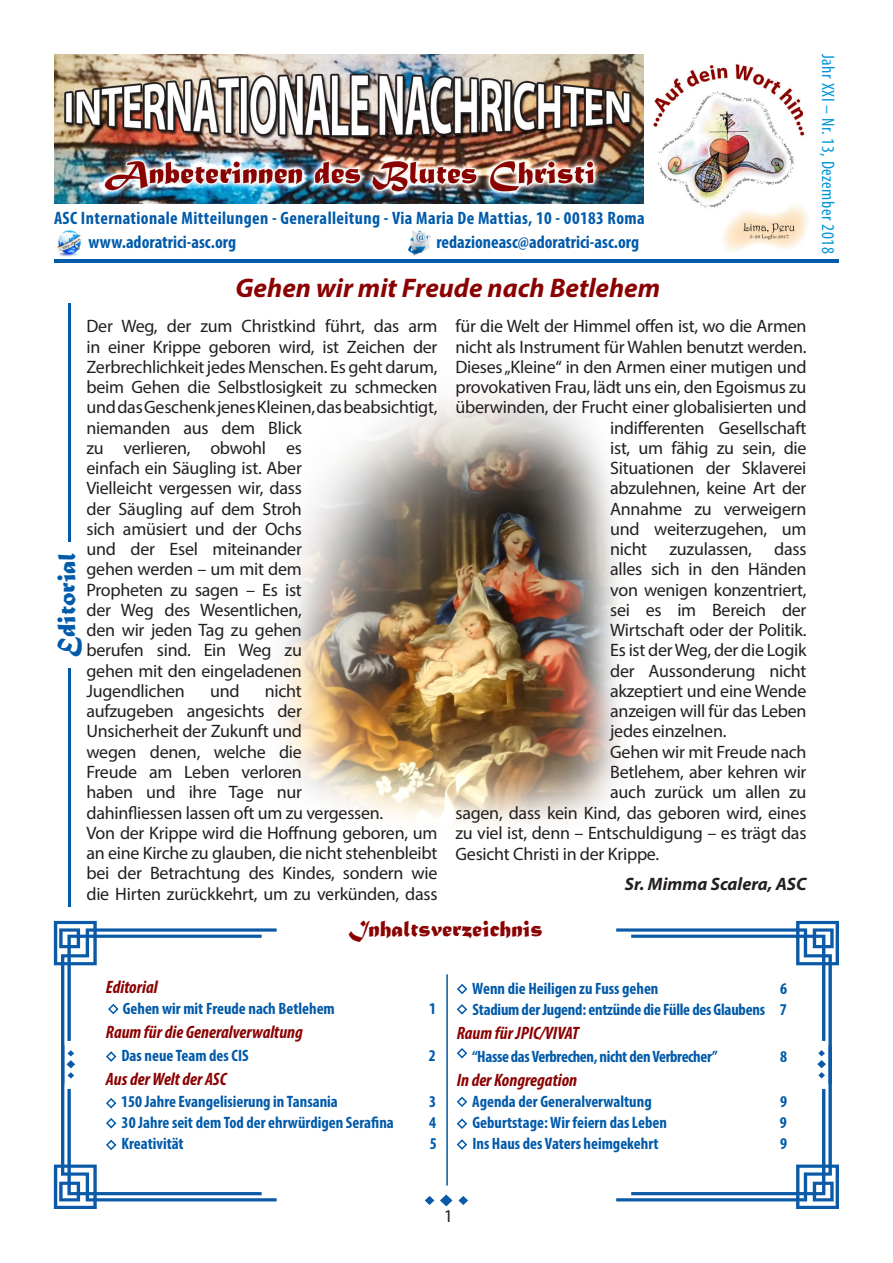
<style>
.page{position:relative;width:893px;height:1263px;background:#fff}
.page>*{position:absolute;margin:0;border:0;box-sizing:border-box;transform-origin:0 0}
.t1{font:italic 700 27px "Myriad Pro";color:#8b0202}
.t2{font:27px "Matura MT Script Capitals";color:#015aaa}
.t3{font:24px "Matura MT Script Capitals";color:#8b0202}
.t4{font:18px/20.2px "Myriad Pro";letter-spacing:-.015em;color:#231f20}
.t5{font:italic 700 condensed 18px "Myriad Pro";color:#8b0202}
.t6{font:700 condensed 18px "Myriad Pro";letter-spacing:.025em;color:#015aaa}
.t7{font:700 condensed 18px "Myriad Pro";color:#015aaa}
.t8{font:condensed 18px "Myriad Pro";letter-spacing:.03em;color:#0095d9}
.t9{font:italic 700 18px "Myriad Pro";color:#231f20}
.t10{font:700 condensed 16.5px "Myriad Pro";color:#015aaa}
.t11{font:700 condensed 16.5px "Myriad Pro";letter-spacing:-.02em;color:#015aaa}
</style>
<div class="page">
<img style="left:279px;top:392px;width:341px;height:432px">
<hr style="left:54px;top:259px;width:785px;height:4px;background:#015aaa">
<svg style="left:69px;top:304px;width:2px;height:238px"></svg>
<svg style="left:69px;top:668px;width:2px;height:238px"></svg>
<hr style="left:446px;top:974px;width:2px;height:211px;background:#015aaa">
<svg style="left:456px;top:1004px;width:12px;height:11px"></svg>
<svg style="left:456px;top:1048px;width:12px;height:11px"></svg>
<svg style="left:456px;top:1096px;width:12px;height:11px"></svg>
<svg style="left:456px;top:1118px;width:12px;height:11px"></svg>
<svg style="left:456px;top:1139px;width:12px;height:11px"></svg>
<svg style="left:440px;top:1194px;width:12px;height:12px"></svg>
<svg style="left:458px;top:1196px;width:10px;height:9px"></svg>
<svg style="left:425px;top:1196px;width:9px;height:9px"></svg>
<svg style="left:616px;top:921px;width:223px;height:288px"></svg>
<svg style="left:54px;top:921px;width:223px;height:288px"></svg>
<svg style="left:457px;top:984px;width:11px;height:11px"></svg>
<img style="left:57px;top:230px;width:25px;height:27px">
<img style="left:408px;top:231px;width:23px;height:24px">
<img style="left:54px;top:54px;width:590px;height:149px">
<img style="left:653px;top:64px;width:155px;height:187px">
<p class="t6" style="left:54px;top:207px;width:592px">ASC Internationale Mitteilungen - Generalleitung - Via Maria De Mattias, 10 - 00183 Roma</p>
<p class="t7" style="left:88px;top:231px;width:149px">www.adoratrici-asc.org</p>
<p class="t7" style="left:436px;top:231px;width:204px">redazioneasc@adoratrici-asc.org</p>
<p class="t1" style="left:235px;top:271px;width:426px">Gehen wir mit Freude nach Betlehem</p>
<p class="t4" style="left:86px;top:316px;width:353px">Der Weg, der zum Christkind führt, das arm in einer Krippe geboren wird, ist Zeichen der<br>Zerbrechlichkeit jedes Menschen. Es geht darum, beim Gehen die Selbstlosigkeit zu schmecken und das Geschenk jenes Kleinen, das beabsichtigt, niemanden aus dem Blick<br>zu verlieren, obwohl es<br>einfach ein Säugling ist. Aber<br>Vielleicht vergessen wir, dass<br>der Säugling auf dem Stroh<br>sich amüsiert und der Ochs<br>und der Esel miteinander<br>gehen werden – um mit dem<br>Propheten zu sagen – Es ist<br>der Weg des Wesentlichen,<br>den wir jeden Tag zu gehen<br>berufen sind. Ein Weg zu<br>gehen mit den eingeladenen<br>Jugendlichen</p>
<p class="t4" style="left:455px;top:316px;width:352px">für die Welt der Himmel offen ist, wo die Armen</p>
<p class="t4" style="left:455px;top:336px;width:352px">nicht als Instrument für Wahlen benutzt werden.</p>
<p class="t4" style="left:455px;top:356px;width:353px">Dieses „Kleine“ in den Armen einer mutigen und</p>
<p class="t4" style="left:455px;top:377px;width:353px">provokativen Frau, lädt uns ein, den Egoismus zu</p>
<p class="t4" style="left:455px;top:397px;width:353px">überwinden, der Frucht einer globalisierten und</p>
<p class="t4" style="left:610px;top:417px;width:198px">indifferenten Gesellschaft</p>
<p class="t4" style="left:610px;top:437px;width:198px">ist, um fähig zu sein, die</p>
<p class="t4" style="left:610px;top:458px;width:198px">Situationen der Sklaverei</p>
<p class="t4" style="left:610px;top:478px;width:198px">abzulehnen, keine Art der</p>
<p class="t4" style="left:610px;top:498px;width:198px">Annahme zu verweigern</p>
<p class="t4" style="left:610px;top:518px;width:198px">und weiterzugehen, um</p>
<p class="t4" style="left:610px;top:539px;width:198px">nicht zuzulassen, dass</p>
<p class="t4" style="left:610px;top:559px;width:198px">alles sich in den Händen</p>
<p class="t4" style="left:610px;top:579px;width:198px">von wenigen konzentriert,</p>
<p class="t4" style="left:610px;top:599px;width:198px">sei es im Bereich der</p>
<p class="t4" style="left:610px;top:620px;width:198px">Wirtschaft oder der Politik.</p>
<p class="t4" style="left:610px;top:640px;width:198px">Es ist der Weg, der die Logik</p>
<p class="t4" style="left:610px;top:660px;width:198px">der Aussonderung nicht</p>
<p class="t4" style="left:610px;top:680px;width:198px">akzeptiert und eine Wende</p>
<p class="t4" style="left:610px;top:701px;width:198px">anzeigen will für das Leben</p>
<p class="t4" style="left:610px;top:721px;width:118px">jedes einzelnen.</p>
<p class="t4" style="left:610px;top:741px;width:198px">Gehen wir mit Freude nach</p>
<p class="t4" style="left:610px;top:761px;width:198px">Betlehem, aber kehren wir</p>
<p class="t4" style="left:610px;top:782px;width:198px">auch zurück um allen zu</p>
<p class="t4" style="left:455px;top:802px;width:352px">sagen, dass kein Kind, das geboren wird, eines</p>
<p class="t4" style="left:455px;top:822px;width:352px">zu viel ist, denn – Entschuldigung – es trägt das</p>
<p class="t4" style="left:455px;top:844px;width:205px">Gesicht Christi in der Krippe.</p>
<p class="t9" style="left:625px;top:872px;width:183px">Sr. Mimma Scalera, ASC</p>
<p class="t2" style="left:50px;top:657px;width:106px;rotate:-90deg">Editorial</p>
<p class="t4" style="left:86px;top:680px;width:298px;text-indent:178px">nicht aufzugeben angesichts der<br>Unsicherheit der Zukunft und<br>wegen denen, welche die<br>Freude am Leben verloren<br>haben und ihre Tage nur dahinfliessen lassen oft um zu vergessen.</p>
<p class="t4" style="left:86px;top:822px;width:353px;text-align:justify">Von der Krippe wird die Hoffnung geboren, um an eine Kirche zu glauben, die nicht stehenbleibt bei der Betrachtung des Kindes, sondern wie die Hirten zurückkehrt, um zu verkünden, dass</p>
<p class="t4" style="left:210px;top:680px;width:31px">und</p>
<p class="t3" style="left:348px;top:914px;width:196px">Inhaltsverzeichnis</p>
<p class="t8" style="left:839px;top:54px;width:201px;rotate:90deg">Jahr XXI – Nr. 13, Dezember 2018</p>
<p class="t5" style="left:106px;top:976px;width:53px">Editorial</p>
<p class="t10" style="left:123px;top:998px;width:214px">Gehen wir mit Freude nach Betlehem</p>
<p class="t10" style="left:429px;top:998px;width:9px">1</p>
<p class="t5" style="left:106px;top:1021px;width:198px">Raum für die Generalverwaltung</p>
<p class="t10" style="left:121px;top:1045px;width:129px">Das neue Team des CIS</p>
<p class="t10" style="left:429px;top:1045px;width:9px">2</p>
<p class="t5" style="left:106px;top:1068px;width:122px">Aus der Welt der ASC</p>
<p class="t10" style="left:121px;top:1091px;width:218px">150 Jahre Evangelisierung in Tansania</p>
<p class="t10" style="left:429px;top:1091px;width:9px">3</p>
<p class="t10" style="left:122px;top:1112px;width:274px">30 Jahre seit dem Tod der ehrwürdigen Serafina</p>
<p class="t10" style="left:429px;top:1112px;width:9px">4</p>
<p class="t10" style="left:122px;top:1133px;width:64px">Kreativität</p>
<p class="t10" style="left:430px;top:1133px;width:9px">5</p>
<p class="t10" style="left:472px;top:978px;width:188px">Wenn die Heiligen zu Fuss gehen</p>
<p class="t10" style="left:780px;top:978px;width:9px">6</p>
<p class="t10" style="left:472px;top:999px;width:316px">Stadium der Jugend: entzünde die Fülle des Glaubens 7</p>
<p class="t5" style="left:457px;top:1022px;width:124px">Raum für JPIC/VIVAT</p>
<p class="t11" style="left:472px;top:1046px;width:247px">“Hasse das Verbrechen, nicht den Verbrecher”</p>
<p class="t10" style="left:780px;top:1046px;width:9px">8</p>
<p class="t5" style="left:457px;top:1068px;width:122px">In der Kongregation</p>
<p class="t10" style="left:472px;top:1091px;width:181px">Agenda der Generalverwaltung</p>
<p class="t10" style="left:780px;top:1091px;width:9px">9</p>
<p class="t10" style="left:472px;top:1112px;width:196px">Geburtstage: Wir feiern das Leben</p>
<p class="t10" style="left:780px;top:1112px;width:9px">9</p>
<p class="t10" style="left:472px;top:1133px;width:188px">Ins Haus des Vaters heimgekehrt</p>
<p class="t10" style="left:780px;top:1133px;width:9px">9</p>
<p class="t4" style="left:444px;top:1206px;width:11px">1</p>
</div>
